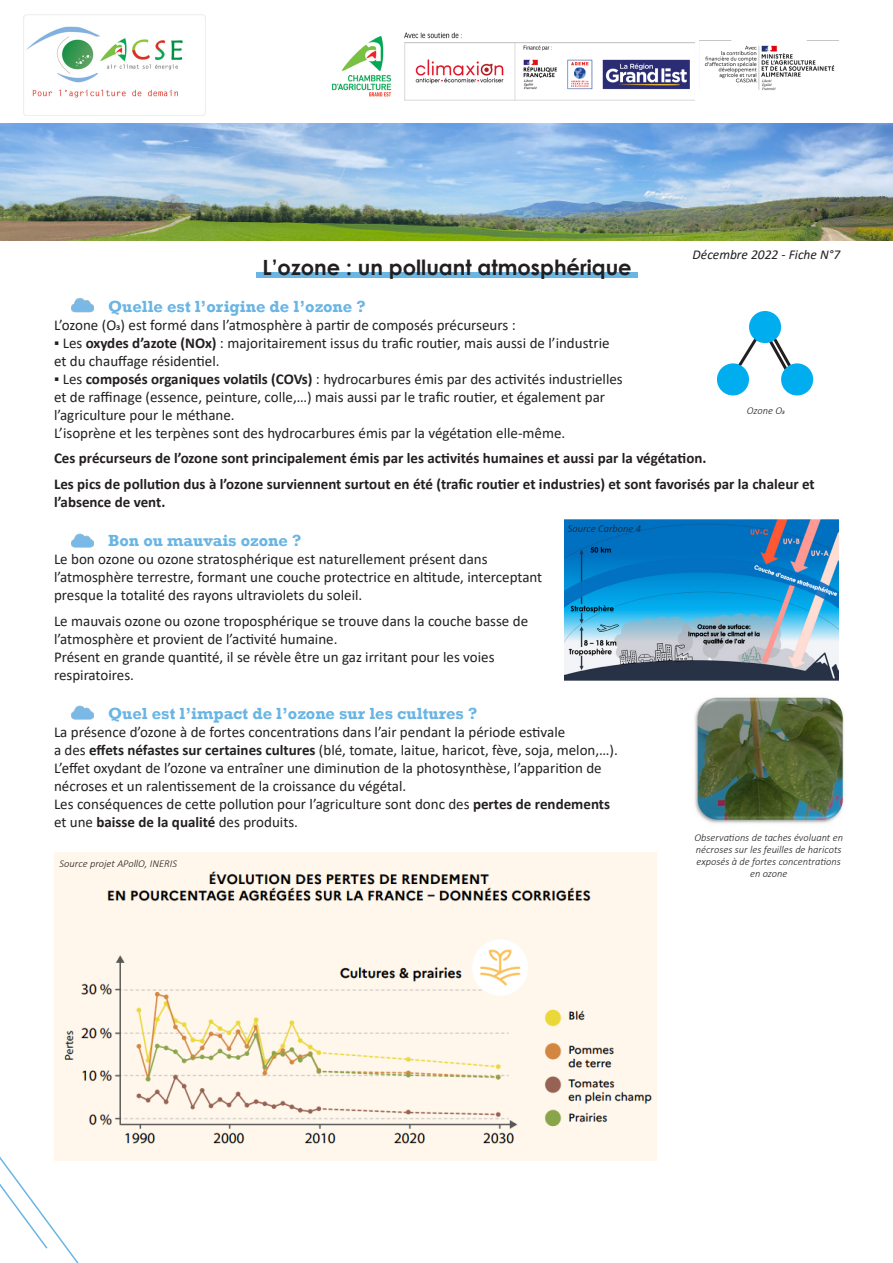
<style>
.page{position:relative;width:893px;height:1263px;background:#fff}
.page>*{position:absolute;margin:0;border:0;box-sizing:border-box;transform-origin:0 0}
.t1{font:700 21px "Century Gothic";color:#231f20}
.t2{font:700 16.5px "Rockwell";color:#69b5e4}
.t3{font:15px "Calibri";color:#231f20}
.t4{font:700 15px/18px "Calibri";color:#231f20}
.t5{font:italic 13.5px "Calibri";color:#231f20}
.t6{font:italic 300 10.5px/12px "Calibri";color:#231f20;text-align:center}
.s1{font-weight:700}
</style>
<div class="page">
<div style="left:256px;top:272px;width:382px;height:6px;background:#69b5e4"></div>
<svg style="left:0;top:1157px;width:79px;height:106px"></svg>
<img style="left:23px;top:14px;width:183px;height:101px">
<img style="left:0;top:123px;width:893px;height:118px">
<img style="left:71px;top:298px;width:23px;height:15px">
<img style="left:71px;top:533px;width:23px;height:15px">
<div style="left:781px;top:363px;width:32px;height:32px;background:#00aeef;border-radius:50%"></div>
<svg style="left:738px;top:334px;width:56px;height:39px"></svg>
<div style="left:717px;top:363px;width:32px;height:32px;background:#00aeef;border-radius:50%"></div>
<div style="left:749px;top:311px;width:32px;height:32px;background:#00aeef;border-radius:50%"></div>
<img style="left:693px;top:696px;width:152px;height:128px">
<img style="left:71px;top:705px;width:23px;height:15px">
<img style="left:404px;top:32px;width:291px;height:69px">
<img style="left:704px;top:45px;width:131px;height:45px">
<img style="left:331px;top:36px;width:61px;height:61px">
<img style="left:564px;top:520px;width:275px;height:161px">
<img style="left:54px;top:853px;width:603px;height:308px">
<p class="t5" style="left:693px;top:245px;width:149px">Décembre 2022 - Fiche N°7</p>
<p class="t1" style="left:263px;top:252px;width:371px">L’ozone : un polluant atmosphérique</p>
<p class="t2" style="left:108px;top:297px;width:259px">Quelle est l’origine de l’ozone ?</p>
<p class="t3" style="left:54px;top:315px;width:463px">L’ozone (O3) est formé dans l’atmosphère à partir de composés précurseurs :</p>
<p class="t3" style="left:54px;top:333px;width:557px">▪ Les <span class="s1">oxydes d’azote (NOx)</span> : majoritairement issus du trafic routier, mais aussi de l’industrie</p>
<p class="t3" style="left:54px;top:351px;width:167px">et du chauffage résidentiel.</p>
<p class="t3" style="left:54px;top:369px;width:570px">▪ Les <span class="s1">composés organiques volatils (COVs)</span> : hydrocarbures émis par des activités industrielles</p>
<p class="t3" style="left:54px;top:387px;width:553px">et de raffinage (essence, peinture, colle,…) mais aussi par le trafic routier, et également par</p>
<p class="t3" style="left:54px;top:405px;width:182px">l’agriculture pour le méthane.</p>
<p class="t3" style="left:54px;top:423px;width:513px">L’isoprène et les terpènes sont des hydrocarbures émis par la végétation elle-même.</p>
<p class="t4" style="left:54px;top:449px;width:654px">Ces précurseurs de l’ozone sont principalement émis par les activités humaines et aussi par la végétation.</p>
<p class="t4" style="left:54px;top:474px;width:762px">Les pics de pollution dus à l’ozone surviennent surtout en été (trafic routier et industries) et sont favorisés par la chaleur et l’absence de vent.</p>
<p class="t2" style="left:108px;top:531px;width:195px">Bon ou mauvais ozone ?</p>
<p class="t3" style="left:54px;top:549px;width:435px">Le bon ozone ou ozone stratosphérique est naturellement présent dans</p>
<p class="t3" style="left:54px;top:567px;width:490px">l’atmosphère terrestre, formant une couche protectrice en altitude, interceptant</p>
<p class="t3" style="left:54px;top:585px;width:310px">presque la totalité des rayons ultraviolets du soleil.</p>
<p class="t3" style="left:54px;top:610px;width:476px">Le mauvais ozone ou ozone troposphérique se trouve dans la couche basse de</p>
<p class="t3" style="left:54px;top:628px;width:285px">l’atmosphère et provient de l’activité humaine.</p>
<p class="t3" style="left:54px;top:646px;width:442px">Présent en grande quantité, il se révèle être un gaz irritant pour les voies</p>
<p class="t3" style="left:54px;top:664px;width:82px">respiratoires.</p>
<p class="t2" style="left:108px;top:704px;width:371px">Quel est l’impact de l’ozone sur les cultures ?</p>
<p class="t3" style="left:54px;top:722px;width:513px">La présence d’ozone à de fortes concentrations dans l’air pendant la période estivale</p>
<p class="t3" style="left:54px;top:740px;width:565px">a des <span class="s1">effets néfastes sur certaines cultures</span> (blé, tomate, laitue, haricot, fève, soja, melon,…).</p>
<p class="t3" style="left:54px;top:758px;width:549px">L’effet oxydant de l’ozone va entraîner une diminution de la photosynthèse, l’apparition de</p>
<p class="t3" style="left:54px;top:776px;width:354px">nécroses et un ralentissement de la croissance du végétal.</p>
<p class="t3" style="left:54px;top:794px;width:558px">Les conséquences de cette pollution pour l’agriculture sont donc des <span class="s1">pertes de rendements</span></p>
<p class="t3" style="left:54px;top:812px;width:245px">et une <span class="s1">baisse de la qualité</span> des produits.</p>
<p class="t6" style="left:694px;top:832px;width:150px">Observations de taches évoluant en nécroses sur les feuilles de haricots exposés à de fortes concentrations en ozone</p>
<p class="t6" style="left:747px;top:404px;width:40px">Ozone O3</p>
<p class="t6" style="left:568px;top:522px;width:75px">Source Carbone 4</p>
<p class="t6" style="left:60px;top:857px;width:119px">Source projet APollO, INERIS</p>
</div>
